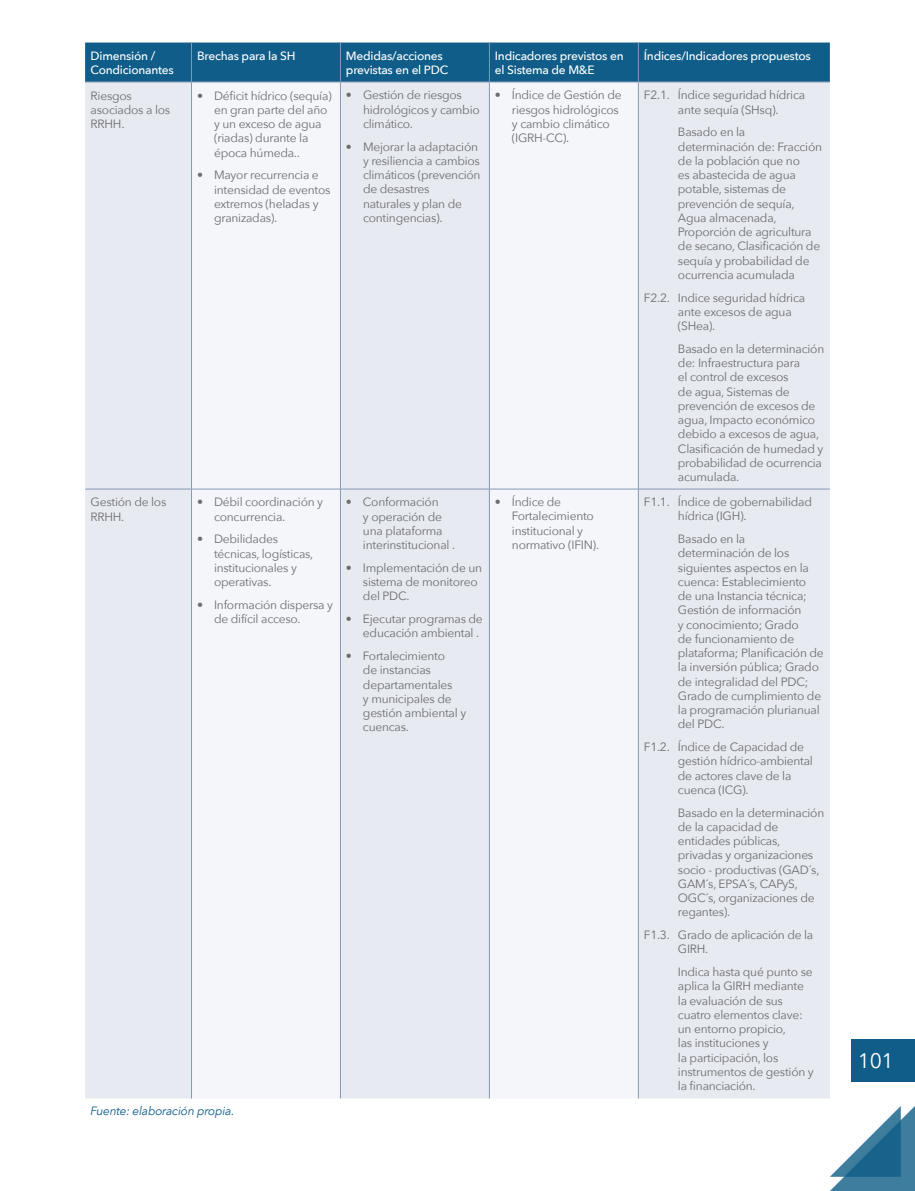
<style>
.page{position:relative;width:915px;height:1191px;background:#fff}
.page>*{position:absolute;margin:0;border:0;box-sizing:border-box;transform-origin:0 0}
.t1{font:21px "Avenir Next";color:#fff}
.t2{font:12px/14.2px "Avenir Next";letter-spacing:-.02em;color:#6c6d70}
.t3{font:500 12px/14.2px "Avenir Next";letter-spacing:-.02em;color:#fff}
.t4{font:italic 12px "Avenir Next";letter-spacing:-.02em;color:#0f5d88}
</style>
<div class="page">
<div style="left:850px;top:1039px;width:64px;height:43px;background:#0f5d88"></div>
<svg style="left:830px;top:1106px;width:84px;height:85px"></svg>
<div style="left:85px;top:43px;width:744px;height:39px;background:#0f5d88"></div>
<div style="left:85px;top:83px;width:744px;height:1015px;background:#e7eaf0"></div>
<svg style="left:192px;top:83px;width:446px;height:1015px;fill:#f5f6f9"></svg>
<hr style="left:191px;top:43px;width:1px;height:39px;background:#8599b6">
<hr style="left:340px;top:43px;width:1px;height:39px;background:#8599b6">
<hr style="left:489px;top:43px;width:1px;height:39px;background:#8599b6">
<hr style="left:638px;top:43px;width:1px;height:39px;background:#8599b6">
<hr style="left:85px;top:82px;width:106px;height:1px;background:#8599b6">
<hr style="left:191px;top:82px;width:149px;height:1px;background:#8599b6">
<hr style="left:191px;top:82px;width:1px;height:407px;background:#8599b6">
<hr style="left:340px;top:82px;width:149px;height:1px;background:#8599b6">
<hr style="left:340px;top:82px;width:1px;height:407px;background:#8599b6">
<hr style="left:489px;top:82px;width:149px;height:1px;background:#8599b6">
<hr style="left:489px;top:82px;width:1px;height:407px;background:#8599b6">
<hr style="left:638px;top:82px;width:191px;height:1px;background:#8599b6">
<hr style="left:638px;top:82px;width:1px;height:407px;background:#8599b6">
<hr style="left:85px;top:489px;width:106px;height:1px;background:#8599b6">
<hr style="left:191px;top:489px;width:149px;height:1px;background:#8599b6">
<hr style="left:191px;top:489px;width:1px;height:609px;background:#8599b6">
<hr style="left:340px;top:489px;width:149px;height:1px;background:#8599b6">
<hr style="left:340px;top:489px;width:1px;height:609px;background:#8599b6">
<hr style="left:489px;top:489px;width:149px;height:1px;background:#8599b6">
<hr style="left:489px;top:489px;width:1px;height:609px;background:#8599b6">
<hr style="left:638px;top:489px;width:191px;height:1px;background:#8599b6">
<hr style="left:638px;top:489px;width:1px;height:609px;background:#8599b6">
<p class="t3" style="left:91px;top:48px;width:85px">Dimensión /<br>Condicionantes</p>
<p class="t3" style="left:197px;top:48px;width:100px">Brechas para la SH</p>
<p class="t3" style="left:346px;top:48px;width:104px">Medidas/acciones previstas en el PDC</p>
<p class="t3" style="left:495px;top:48px;width:130px">Indicadores previstos en el Sistema de M&amp;E</p>
<p class="t3" style="left:643px;top:48px;width:168px">Índices/Indicadores propuestos</p>
<p class="t2" style="left:91px;top:88px;width:81px">Riesgos asociados a los<br>RRHH.</p>
<p class="t2" style="left:214px;top:88px;width:119px;text-indent:-17px">• Déficit hídrico (sequía) en gran parte del año y un exceso de agua (riadas) durante la época húmeda..</p>
<p class="t2" style="left:214px;top:167px;width:118px;text-indent:-17px">• Mayor recurrencia e intensidad de eventos extremos (heladas y granizadas).</p>
<p class="t2" style="left:512px;top:88px;width:111px;text-indent:-17px">• Índice de Gestión de riesgos hidrológicos y cambio climático (IGRH-CC).</p>
<p class="t2" style="left:677px;top:88px;width:129px;text-indent:-34px">F2.1. Índice seguridad hídrica ante sequía (SHsq).</p>
<p class="t2" style="left:363px;top:88px;width:118px;text-indent:-17px">• Gestión de riesgos hidrológicos y cambio climático.</p>
<p class="t2" style="left:363px;top:139px;width:119px;text-indent:-17px">• Mejorar la adaptación y resiliencia a cambios climáticos (prevención de desastres<br>naturales y plan de contingencias).</p>
<p class="t2" style="left:677px;top:125px;width:146px">Basado en la determinación de: Fracción de la población que no<br>es abastecida de agua potable, sistemas de prevención de sequía,<br>Agua almacenada,<br>Proporción de agricultura de secano, Clasificación de sequía y probabilidad de ocurrencia acumulada</p>
<p class="t2" style="left:677px;top:290px;width:129px;text-indent:-34px">F2.2. Indice seguridad hídrica ante excesos de agua (SHea).</p>
<p class="t2" style="left:677px;top:341px;width:148px">Basado en la determinación de: Infraestructura para<br>el control de excesos<br>de agua, Sistemas de prevención de excesos de agua, Impacto económico debido a excesos de agua,<br>Clasificación de humedad y probabilidad de ocurrencia acumulada.</p>
<p class="t2" style="left:91px;top:494px;width:77px">Gestión de los<br>RRHH.</p>
<p class="t2" style="left:214px;top:494px;width:111px;text-indent:-17px">• Débil coordinación y concurrencia.</p>
<p class="t2" style="left:214px;top:531px;width:101px;text-indent:-17px">• Debilidades técnicas, logísticas, institucionales y operativas.</p>
<p class="t2" style="left:214px;top:597px;width:120px;text-indent:-17px">• Información dispersa y de difícil acceso.</p>
<p class="t4" style="left:91px;top:1101px;width:145px">Fuente: elaboración propia.</p>
<p class="t2" style="left:363px;top:494px;width:94px;text-indent:-17px">• Conformación<br>y operación de una plataforma interinstitucional .</p>
<p class="t2" style="left:363px;top:560px;width:121px;text-indent:-17px">• Implementación de un sistema de monitoreo del PDC.</p>
<p class="t2" style="left:346px;top:611px;width:138px;text-align:right">• Ejecutar programas de educación ambiental .</p>
<p class="t2" style="left:363px;top:648px;width:105px;text-indent:-17px">• Fortalecimiento<br>de instancias departamentales<br>y municipales de gestión ambiental y cuencas.</p>
<p class="t2" style="left:511px;top:494px;width:89px;text-indent:-17px">• Índice de<br>Fortalecimiento institucional y normativo (IFIN).</p>
<p class="t2" style="left:677px;top:494px;width:136px;text-indent:-34px">F1.1. Índice de gobernabilidad hídrica (IGH).</p>
<p class="t2" style="left:677px;top:531px;width:147px">Basado en la determinación de los siguientes aspectos en la cuenca: Establecimiento<br>de una Instancia técnica;<br>Gestión de información<br>y conocimiento; Grado<br>de funcionamiento de plataforma; Planificación de la inversión pública; Grado de integralidad del PDC;<br>Grado de cumplimiento de la programación plurianual del PDC.</p>
<p class="t2" style="left:677px;top:739px;width:136px;text-indent:-34px">F1.2. Índice de Capacidad de gestión hídrico-ambiental de actores clave de la cuenca (ICG).</p>
<p class="t2" style="left:677px;top:805px;width:148px">Basado en la determinación de la capacidad de entidades públicas, privadas y organizaciones socio - productivas (GAD´s,<br>GAM´s, EPSA´s, CAPyS,<br>OGC´s, organizaciones de regantes).</p>
<p class="t2" style="left:677px;top:927px;width:137px;text-indent:-34px">F1.3. Grado de aplicación de la<br>GIRH.</p>
<p class="t2" style="left:677px;top:964px;width:137px">Indica hasta qué punto se aplica la GIRH mediante la evaluación de sus cuatro elementos clave: un entorno propicio,<br>las instituciones y<br>la participación, los instrumentos de gestión y la financiación.</p>
<h1 class="t1" style="left:857px;top:1043px;width:37px">101</h1>
</div>
